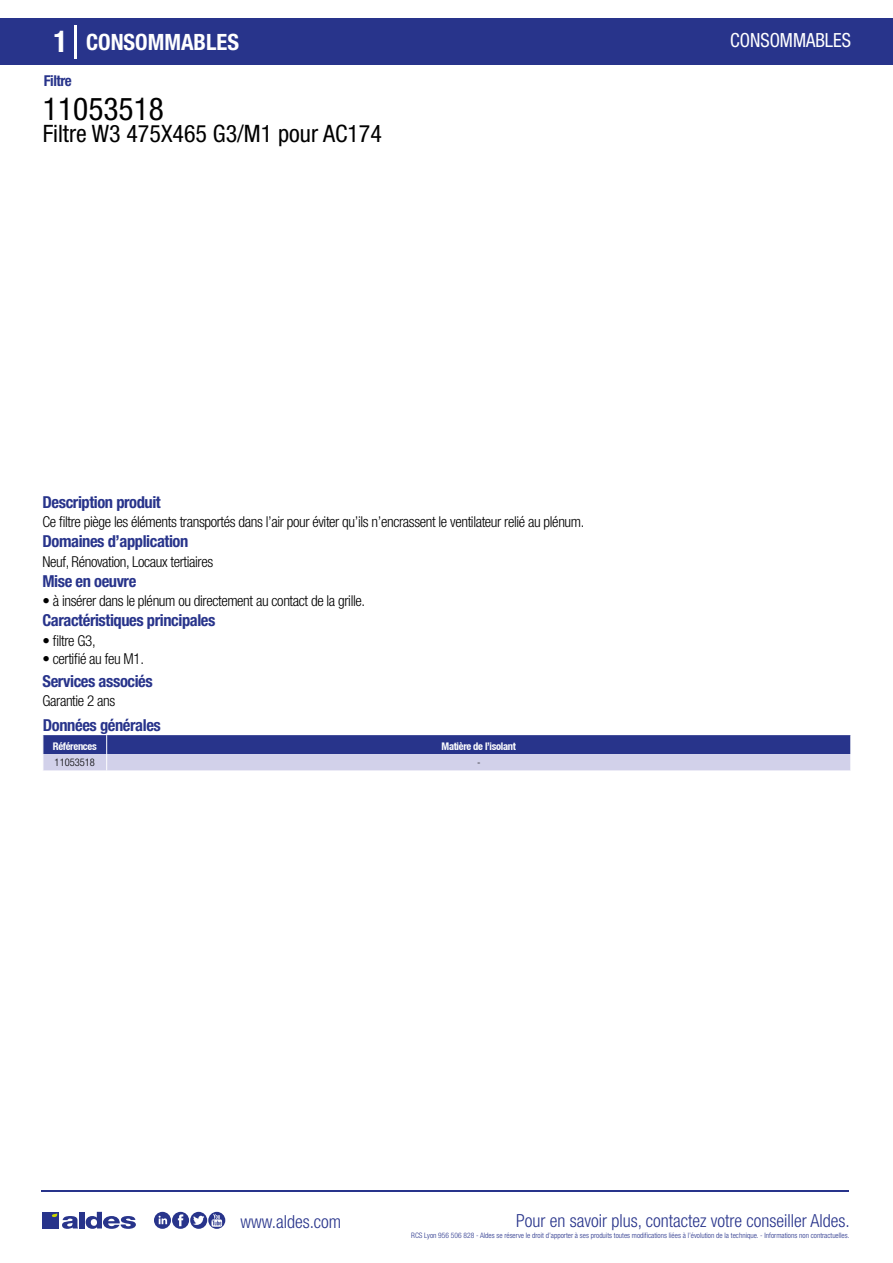
<style>
.page{position:relative;width:893px;height:1263px;background:#fff}
.page>*{position:absolute;margin:0;border:0;box-sizing:border-box;transform-origin:0 0}
.t1{font:condensed 31.5px "Helvetica Neue LT Std";color:#000}
.t2{font:condensed 24px "Helvetica Neue LT Std";color:#000}
.t3{font:700 condensed 22.5px "Helvetica Neue LT Std";color:#fff}
.t4{font:condensed 19.5px "Helvetica Neue LT Std";color:#fff;scale:.95 1}
.t5{font:300 condensed 18px "Helvetica Neue";color:#28348b}
.t6{font:700 condensed 16.5px "Helvetica Neue LT Std";letter-spacing:-.025em;color:#28348b}
.t7{font:300 condensed 15px "Helvetica Neue LT Std";letter-spacing:-.025em;color:#000}
.t8{font:700 condensed 15px "Helvetica Neue LT Std";letter-spacing:-.035em;color:#28348b}
.t9{font:700 condensed 10.5px "Helvetica Neue";letter-spacing:-.03em;color:#fff}
.t10{font:300 condensed 10.5px "Helvetica Neue";color:#000}
.t11{font:300 condensed 7.5px "Helvetica Neue";color:#28348b}
.s1{font-size:30px}
</style>
<div class="page">
<div style="left:0;top:18px;width:893px;height:46px;background:#28348b"></div>
<hr style="left:74px;top:25px;width:2px;height:33px;background:#fff">
<svg style="left:43px;top:735px;width:808px;height:36px;background:#7a80b8"></svg>
<hr style="left:41px;top:1190px;width:808px;height:1px;background:#28348b">
<svg style="left:154px;top:1212px;width:71px;height:17px"></svg>
<div style="left:42px;top:1212px;width:17px;height:16px;background:#28348b"></div>
<div style="left:79px;top:1212px;width:5px;height:16px;background:#28348b"></div>
<svg style="left:86px;top:1212px;width:50px;height:17px"></svg>
<svg style="left:52px;top:1213px;width:26px;height:16px"></svg>
<h3 class="t3" style="left:54px;top:28px;width:187px"><span class="s1">1</span> CONSOMMABLES</h3>
<h3 class="t4" style="left:730px;top:29px;width:129px">CONSOMMABLES</h3>
<p class="t8" style="left:44px;top:71px;width:29px">Filtre</p>
<h1 class="t1" style="left:43px;top:91px;width:122px">11053518</h1>
<h2 class="t2" style="left:43px;top:120px;width:341px">Filtre W3 475X465 G3/M1 pour AC174</h2>
<p class="t6" style="left:43px;top:492px;width:120px">Description produit</p>
<p class="t6" style="left:43px;top:531px;width:147px">Domaines d’application</p>
<p class="t6" style="left:43px;top:571px;width:95px">Mise en oeuvre</p>
<p class="t7" style="left:43px;top:513px;width:543px">Ce filtre piège les éléments transportés dans l’air pour éviter qu’ils n’encrassent le ventilateur relié au plénum.</p>
<p class="t7" style="left:43px;top:553px;width:172px">Neuf, Rénovation, Locaux tertiaires</p>
<p class="t7" style="left:43px;top:592px;width:324px">• à insérer dans le plénum ou directement au contact de la grille.</p>
<p class="t6" style="left:43px;top:610px;width:174px">Caractéristiques principales</p>
<p class="t7" style="left:43px;top:632px;width:55px">• filtre G3,</p>
<p class="t7" style="left:43px;top:650px;width:103px">• certifié au feu M1.</p>
<p class="t6" style="left:43px;top:671px;width:112px">Services associés</p>
<p class="t7" style="left:43px;top:692px;width:74px">Garantie 2 ans</p>
<p class="t6" style="left:43px;top:715px;width:119px">Données générales</p>
<p class="t9" style="left:53px;top:739px;width:45px">Références</p>
<p class="t9" style="left:442px;top:739px;width:76px">Matière de l’isolant</p>
<p class="t10" style="left:55px;top:757px;width:42px">11053518</p>
<p class="t10" style="left:477px;top:757px;width:5px">-</p>
<p class="t5" style="left:240px;top:1211px;width:102px">www.aldes.com</p>
<p class="t5" style="left:516px;top:1211px;width:335px">Pour en savoir plus, contactez votre conseiller Aldes.</p>
<p class="t11" style="left:411px;top:1230px;width:440px">RCS Lyon 956 506 828 - Aldes se réserve le droit d’apporter à ses produits toutes modifications liées à l’évolution de la technique. - Informations non contractuelles.</p>
</div>
